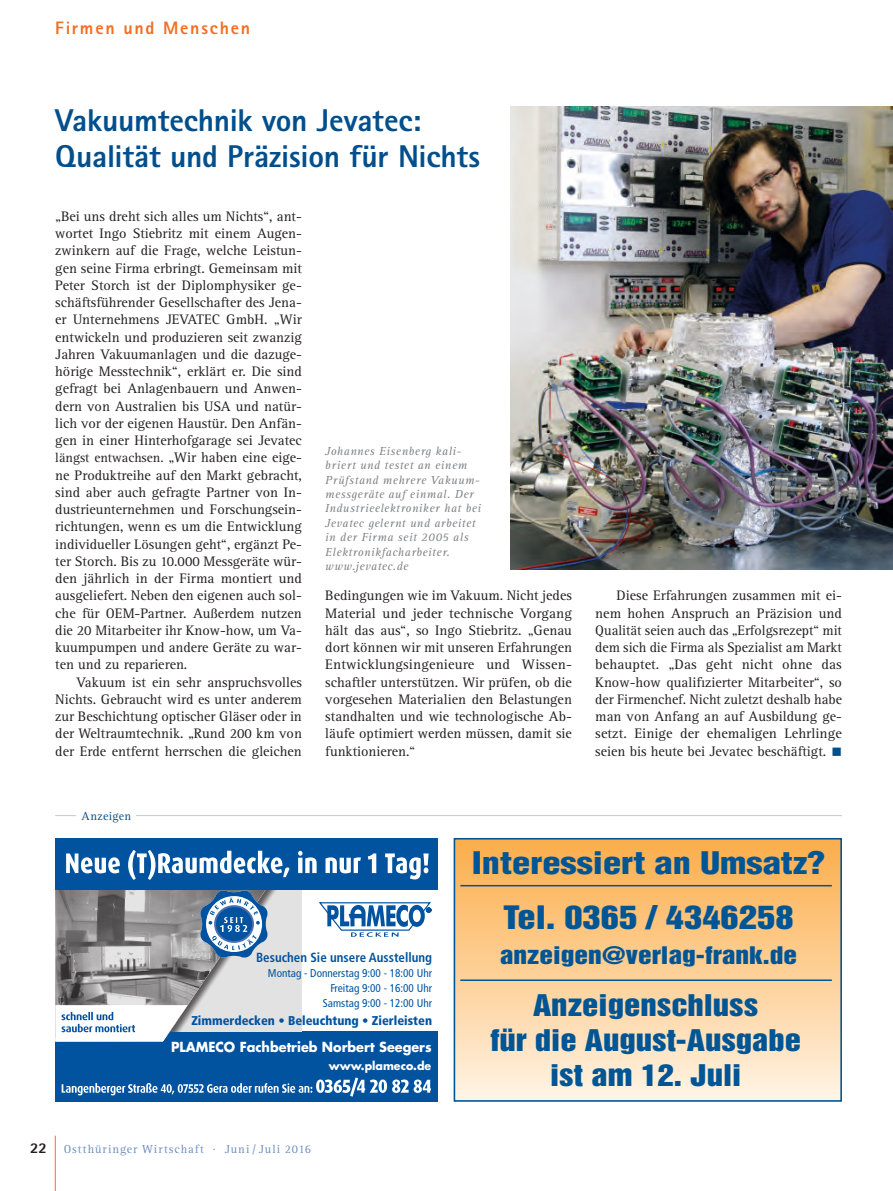
<style>
.page{position:relative;width:893px;height:1191px;background:#fff}
.page>*{position:absolute;margin:0;border:0;box-sizing:border-box;transform-origin:0 0}
.t1{font:800 31.5px/36px "Agfa Rotis Sans Serif";letter-spacing:-.01em;color:#004f8c}
.t2{font:900 condensed 30.3px "Helvetica LT Std";color:#005595;scale:1.2 1}
.t3{font:29.55px "Helvetica Inserat LT Std";color:#005595;scale:1.24 1}
.t4{font:27.3px/34.8px "Helvetica Inserat LT Std";color:#005595;text-align:center;scale:1.2 1}
.t5{font:22.2px "Helvetica Inserat LT Std";color:#005595;scale:1.24 1}
.t6{font:800 18px "Agfa Rotis Sans Serif";letter-spacing:.095em;color:#f36e21}
.t7{font:14.25px/17.2px "Rotis Serif";color:#231f20;text-align:justify}
.t8{font:700 13.5px "Futura Std";color:#fff;scale:.95 1}
.t9{font:700 condensed 13.2px "Frutiger LT Std";color:#0153a0}
.t10{font:900 condensed 12.75px "Frutiger LT Std";color:#0153a0}
.t11{font:italic 12px/14.4px "Agfa Rotis Serif";letter-spacing:.04em;color:#808285}
.t12{font:12px "Rotis Serif";letter-spacing:.085em;color:#6f8ebb}
.t13{font:12px "Rotis Serif";letter-spacing:.03em;color:#004f8c}
.t14{font:condensed 11.25px/15px "Frutiger LT Std";color:#0153a0;text-align:right}
.t15{font:700 11.25px "Futura Std";color:#fff}
.s1{font-size:13.5px}
.s2{color:#004f8c}
.s3{font-family:"Agfa Rotis Sans Serif";font-weight:800;font-size:15px;color:#231f20}
</style>
<div class="page">
<hr style="left:55px;top:1135px;width:1px;height:56px;background:#f36e21">
<hr style="left:55px;top:815px;width:787px;height:1px;background:#bdc9e0">
<div style="left:77px;top:807px;width:59px;height:17px;background:#fff"></div>
<div style="left:55px;top:1031px;width:383px;height:36px;background:#0153a0"></div>
<div style="left:55px;top:855px;width:246px;height:176px;background:#e3e2e3"></div>
<div style="left:55px;top:855px;width:383px;height:34px;background:#0153a0"></div>
<svg style="left:318px;top:902px;width:114px;height:35px"></svg>
<div style="left:55px;top:838px;width:383px;height:18px;background:#0153a0"></div>
<svg style="left:55px;top:850px;width:234px;height:191px"></svg>
<svg style="left:298px;top:851px;width:19px;height:22px"></svg>
<svg style="left:326px;top:853px;width:103px;height:26px"></svg>
<div style="left:55px;top:1065px;width:383px;height:36px;background:#0153a0"></div>
<svg style="left:62px;top:1077px;width:369px;height:19px"></svg>
<img style="left:510px;top:106px;width:383px;height:464px">
<div style="left:454px;top:838px;width:387px;height:263px;background:linear-gradient(to bottom,#f8ac4a,#fff3e3)"></div>
<div style="left:454px;top:838px;width:388px;height:263px;border:2px solid #005595"></div>
<hr style="left:460px;top:885px;width:372px;height:1px;background:#005595">
<hr style="left:460px;top:979px;width:372px;height:2px;background:#005595">
<p class="t6" style="left:55px;top:16px;width:196px">Firmen und Menschen</p>
<h1 class="t1" style="left:55px;top:102px;width:426px">Vakuumtechnik von Jevatec:<br>Qualität und Präzision für Nichts</h1>
<p class="t7" style="left:55px;top:208px;width:248px">„Bei uns dreht sich alles um Nichts“, ant&shy;wortet Ingo Stiebritz mit einem Augen&shy;zwinkern auf die Frage, welche Leistun&shy;gen seine Firma erbringt. Gemeinsam mit Peter Storch ist der Diplomphysiker ge&shy;schäftsführender Gesellschafter des Jena&shy;er Unternehmens JEVATEC GmbH. „Wir entwickeln und produzieren seit zwanzig Jahren Vakuumanlagen und die dazuge&shy;hörige Messtechnik“, erklärt er. Die sind gefragt bei Anlagenbauern und Anwen&shy;dern von Australien bis USA und natür&shy;lich vor der eigenen Haustür. Den Anfän&shy;gen in einer Hinterhofgarage sei Jevatec <span class="s1">längst entwachsen.</span> „Wir haben eine eige&shy;ne Produktreihe auf den Markt gebracht, sind aber auch gefragte Partner von In&shy;dustrieunternehmen und Forschungsein&shy;richtungen, wenn es um die Entwicklung individueller Lösungen geht“, ergänzt Pe&shy;ter Storch. Bis zu 10.000 Messgeräte wür&shy;den jährlich in der Firma montiert und ausgeliefert. Neben den eigenen auch sol&shy;che für OEM-Partner. Außerdem nutzen die 20 Mitarbeiter ihr Know-how, um Va&shy;kuumpumpen und andere Geräte zu war&shy;ten und zu reparieren.</p>
<p class="t7" style="left:55px;top:674px;width:248px;text-indent:21px">Vakuum ist ein sehr anspruchsvolles Nichts. Gebraucht wird es unter anderem zur Beschichtung optischer Gläser oder in der Weltraumtechnik. „Rund 200 km von der Erde entfernt herrschen die gleichen</p>
<p class="t13" style="left:82px;top:809px;width:51px">Anzeigen</p>
<p class="t11" style="left:325px;top:444px;width:157px">Johannes Eisenberg kali&shy;briert und testet an einem<br>Prüfstand mehrere Vakuum&shy;messgeräte auf einmal. Der<br>Industrieelektroniker hat bei<br>Jevatec gelernt und arbeitet in der Firma seit 2005 als<br>Elektronikfacharbeiter. www.jevatec.de</p>
<p class="t7" style="left:325px;top:587px;width:248px">Bedingungen wie im Vakuum. Nicht jedes Material und jeder technische Vorgang hält das aus“, so Ingo Stiebritz. „Genau dort können wir mit unseren Erfahrungen Entwicklungsingenieure und Wissen&shy;schaftler unterstützen. Wir prüfen, ob die vorgesehen Materialien den Belastungen standhalten und wie technologische Ab&shy;läufe optimiert werden müssen, damit sie funktionieren.“</p>
<p class="t7" style="left:595px;top:587px;width:248px;text-indent:21px">Diese Erfahrungen zusammen mit ei&shy;nem hohen Anspruch an Präzision und Qualität seien auch das „Erfolgsrezept“ mit dem sich die Firma als Spezialist am Markt behauptet. „Das geht nicht ohne das Know-how qualifizierter Mitarbeiter“, so der Firmenchef. Nicht zuletzt deshalb habe man von Anfang an auf Ausbildung ge&shy;setzt. Einige der ehemaligen Lehrlinge seien bis heute bei Jevatec beschäftigt. <span class="s2">■</span></p>
<h2 class="t2" style="left:472px;top:844px;width:296px">Interessiert an Umsatz?</h2>
<p class="t9" style="left:256px;top:949px;width:178px">Besuchen Sie unsere Ausstellung</p>
<p class="t14" style="left:268px;top:965px;width:166px">Montag - Donnerstag 9:00 - 18:00 Uhr<br>Freitag 9:00 - 16:00 Uhr<br>Samstag 9:00 - 12:00 Uhr</p>
<p class="t10" style="left:191px;top:1012px;width:242px">Zimmerdecken • Beleuchtung • Zierleisten</p>
<p class="t15" style="left:329px;top:1058px;width:104px">www.plameco.de</p>
<p class="t8" style="left:171px;top:1038px;width:276px">PLAMECO Fachbetrieb Norbert Seegers</p>
<p class="t12" style="left:30px;top:1141px;width:282px"><span class="s3">22</span> Ostthüringer Wirtschaft · Juni / Juli 2016</p>
<h3 class="t3" style="left:503px;top:899px;width:236px">Tel. 0365 / 4346258</h3>
<h3 class="t5" style="left:500px;top:941px;width:241px">anzeigen@verlag-frank.de</h3>
<h3 class="t4" style="left:490px;top:988px;width:260px">Anzeigenschluss<br>für die August-Ausgabe ist am 12. Juli</h3>
</div>
